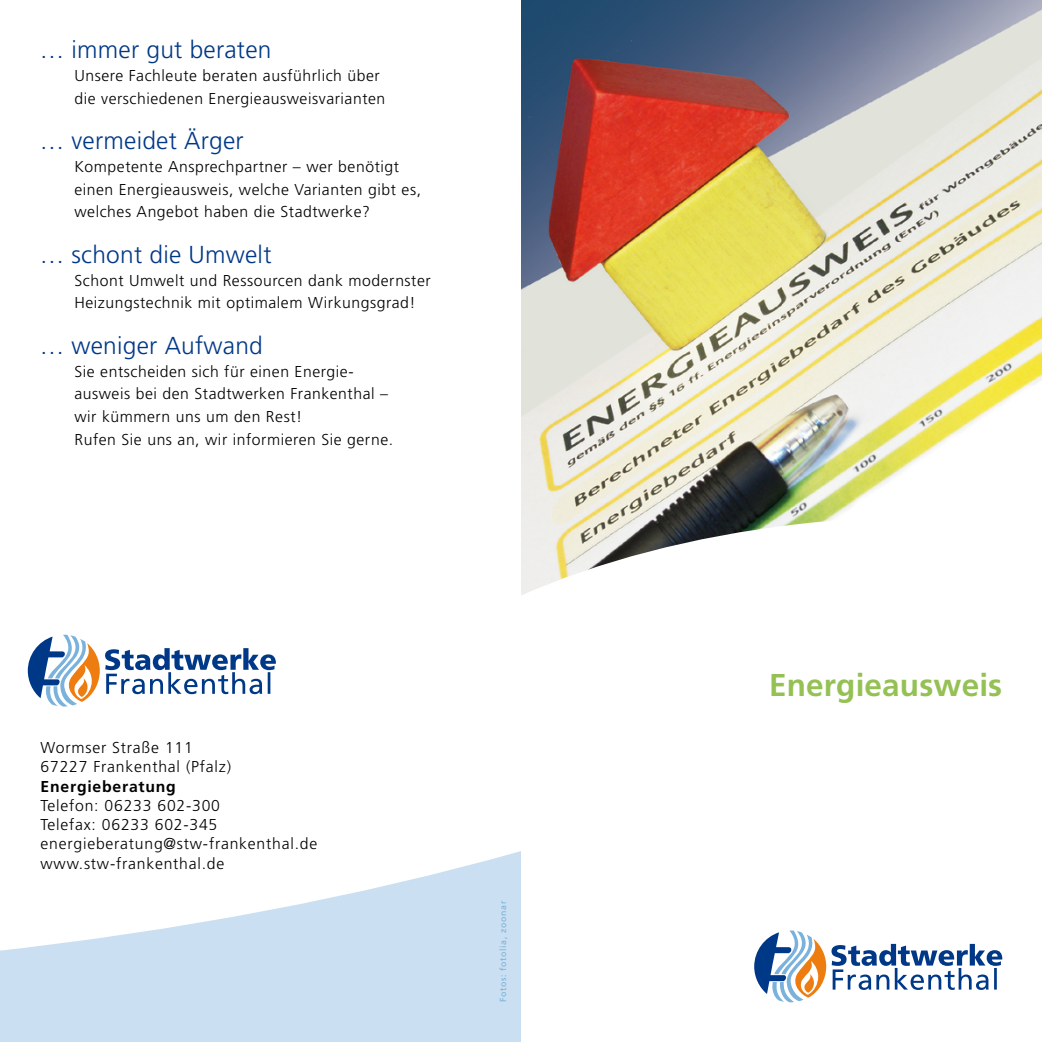
<style>
.page{position:relative;width:1042px;height:1042px;background:#fff}
.page>*{position:absolute;margin:0;border:0;box-sizing:border-box;transform-origin:0 0}
.t1{font:700 31.5px "Frutiger LT Std";letter-spacing:.005em;color:#95c154}
.t2{font:300 24.5px "Frutiger LT Std";letter-spacing:.01em;color:#003888}
.t3{font:300 15.75px/22.8px "Frutiger LT Std";letter-spacing:.035em;color:#000}
.t4{font:700 15.75px "Frutiger LT Std";letter-spacing:.05em;color:#000}
.t5{font:8.75px "Frutiger LT Std";letter-spacing:.075em;color:#7ab2dc}
</style>
<div class="page">
<img style="left:521px;top:0;width:521px;height:595px">
<svg style="left:0;top:851px;width:521px;height:191px;fill:#cadff1"></svg>
<svg style="left:754px;top:930px;width:248px;height:72px"></svg>
<svg style="left:28px;top:634px;width:248px;height:72px"></svg>
<h2 class="t2" style="left:40px;top:36px;width:233px">… immer gut beraten</h2>
<p class="t3" style="left:74px;top:64px;width:312px">Unsere Fachleute beraten ausführlich über die verschiedenen Energieausweisvarianten</p>
<h2 class="t2" style="left:40px;top:127px;width:205px">… vermeidet Ärger</h2>
<p class="t3" style="left:74px;top:155px;width:348px">Kompetente Ansprechpartner – wer benötigt einen Energieausweis, welche Varianten gibt es, welches Angebot haben die Stadtwerke?</p>
<h2 class="t2" style="left:40px;top:240px;width:233px">… schont die Umwelt</h2>
<p class="t3" style="left:74px;top:269px;width:358px">Schont Umwelt und Ressourcen dank modernster<br>Heizungstechnik mit optimalem Wirkungsgrad!</p>
<h2 class="t2" style="left:40px;top:331px;width:225px">… weniger Aufwand</h2>
<p class="t3" style="left:74px;top:360px;width:320px">Sie entscheiden sich für einen Energie&shy;ausweis bei den Stadtwerken Frankenthal – wir kümmern uns um den Rest!<br>Rufen Sie uns an, wir informieren Sie gerne.</p>
<p class="t3" style="left:41px;top:738px;width:192px;line-height:19.2px">Wormser Straße 111<br>67227 Frankenthal (Pfalz)</p>
<p class="t4" style="left:41px;top:777px;width:137px">Energieberatung</p>
<p class="t3" style="left:41px;top:796px;width:278px;line-height:19.2px">Telefon: 06233 602-300<br>Telefax: 06233 602-345 energieberatung@stw-frankenthal.de www.stw-frankenthal.de</p>
<p class="t5" style="left:498px;top:1002px;width:103px;rotate:-90deg">Fotos: fotolia, zoonar</p>
<h1 class="t1" style="left:769px;top:666px;width:235px">Energieausweis</h1>
</div>
